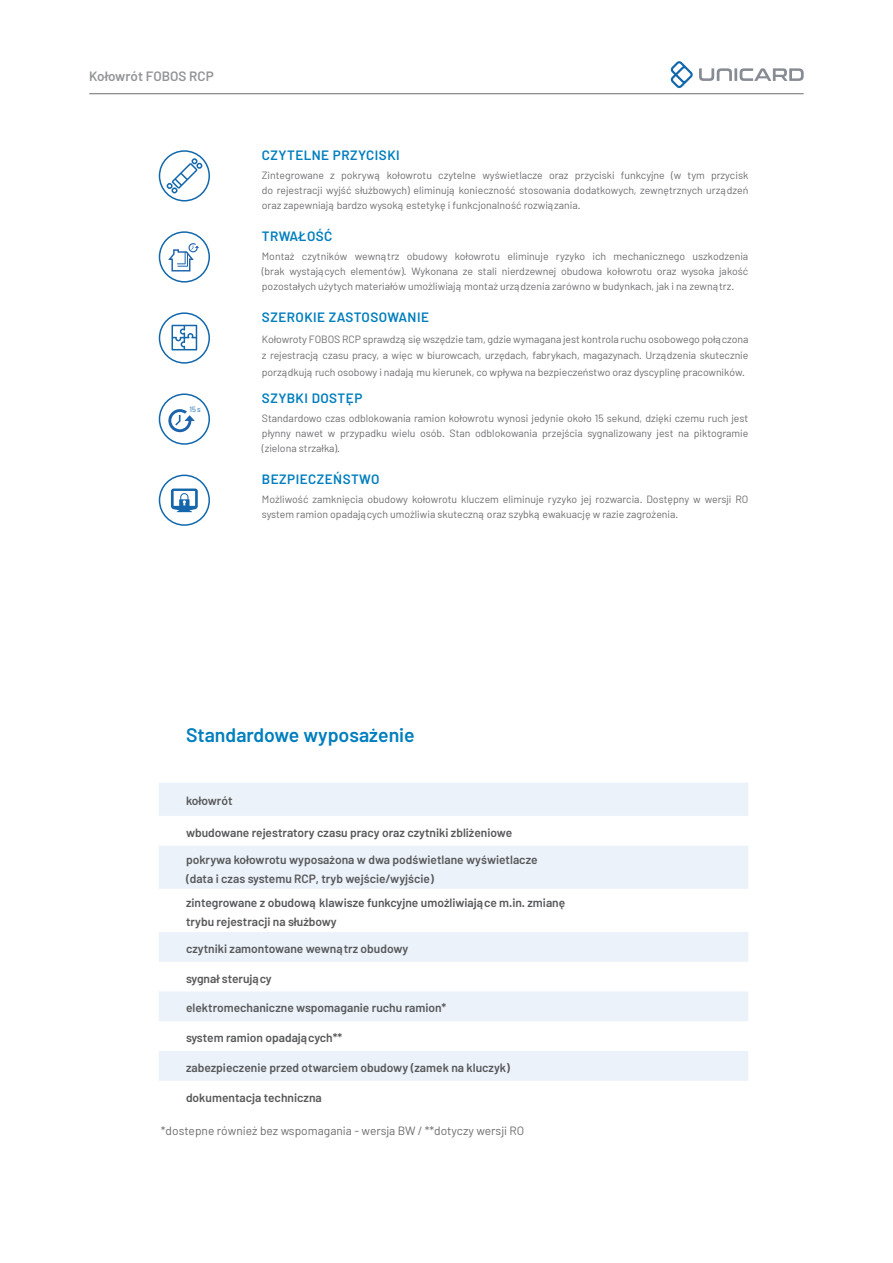
<style>
.page{position:relative;width:893px;height:1263px;background:#fff}
.page>*{position:absolute;margin:0;border:0;box-sizing:border-box;transform-origin:0 0}
.basic_opis{font:600 19.5px "Barlow";color:#007ebe}
.naglówek_opis{font:600 13.5px "Barlow";letter-spacing:.035em;color:#007ebe}
.t1{font:600 13.5px "Barlow";color:#939598}
.tabela_pogrubiony{font:600 12px "Barlow";color:#57585a}
.basic_opis-2{font:12px "Barlow";color:#6c6d70}
.basic_opis-3{font:10.5px/15px "Barlow";color:#6c6d70;text-align:justify}
.t2{font:7.5px "Barlow";color:#1567ac}
</style>
<div class="page">
<svg style="left:699px;top:68px;width:105px;height:13px"></svg>
<svg style="left:671px;top:61px;width:22px;height:27px"></svg>
<hr style="left:89px;top:93px;width:715px;height:1px;background:#6c6d70">
<div style="left:159px;top:150px;width:51px;height:51px;border:2px solid #1167ac;border-radius:50%"></div>
<svg style="left:167px;top:158px;width:35px;height:35px"></svg>
<div style="left:159px;top:312px;width:51px;height:52px;border:2px solid #1167ac;border-radius:50%"></div>
<svg style="left:171px;top:325px;width:26px;height:25px"></svg>
<div style="left:159px;top:393px;width:51px;height:52px;border:2px solid #1167ac;border-radius:50%"></div>
<svg style="left:168px;top:409px;width:27px;height:23px"></svg>
<div style="left:159px;top:475px;width:51px;height:51px;border:2px solid #1167ac;border-radius:50%"></div>
<svg style="left:171px;top:488px;width:27px;height:24px"></svg>
<div style="left:159px;top:231px;width:51px;height:52px;border:2px solid #1167ac;border-radius:50%"></div>
<svg style="left:168px;top:243px;width:31px;height:29px"></svg>
<svg style="left:159px;top:783px;width:589px;height:298px;fill:#ebf2f9"></svg>
<p class="t1" style="left:89px;top:68px;width:126px">Kołowrót FOBOS RCP</p>
<p class="t2" style="left:190px;top:405px;width:13px">15 s</p>
<p class="naglówek_opis" style="left:262px;top:146px;width:139px">CZYTELNE PRZYCISKI</p>
<p class="basic_opis-3" style="left:262px;top:167px;width:488px">Zintegrowane z pokrywą kołowrotu czytelne wyświetlacze oraz przyciski funkcyjne (w tym przycisk do rejestracji wyjść służbowych) eliminują konieczność stosowania dodatkowych, zewnętrznych urządzeń oraz zapewniają bardzo wysoką estetykę i funkcjonalność rozwiązania.</p>
<p class="naglówek_opis" style="left:262px;top:228px;width:72px">TRWAŁOŚĆ</p>
<p class="basic_opis-3" style="left:262px;top:248px;width:488px">Montaż czytników wewnątrz obudowy kołowrotu eliminuje ryzyko ich mechanicznego uszkodzenia (brak wystających elementów). Wykonana ze stali nierdzewnej obudowa kołowrotu oraz wysoka jakość pozostałych użytych materiałów umożliwiają montaż urządzenia zarówno w budynkach, jak i na zewnątrz.</p>
<p class="naglówek_opis" style="left:262px;top:309px;width:169px">SZEROKIE ZASTOSOWANIE</p>
<p class="basic_opis-3" style="left:262px;top:330px;width:488px;line-height:16.5px">Kołowroty FOBOS RCP sprawdzą się wszędzie tam, gdzie wymagana jest kontrola ruchu osobowego połączona z rejestracją czasu pracy, a więc w biurowcach, urzędach, fabrykach, magazynach. Urządzenia skutecznie porządkują ruch osobowy i nadają mu kierunek, co wpływa na bezpieczeństwo oraz dyscyplinę pracowników.</p>
<p class="naglówek_opis" style="left:262px;top:390px;width:102px">SZYBKI DOSTĘP</p>
<p class="basic_opis-3" style="left:262px;top:411px;width:488px">Standardowo czas odblokowania ramion kołowrotu wynosi jedynie około 15 sekund, dzięki czemu ruch jest płynny nawet w przypadku wielu osób. Stan odblokowania przejścia sygnalizowany jest na piktogramie (zielona strzałka).</p>
<p class="naglówek_opis" style="left:262px;top:471px;width:119px">BEZPIECZEŃSTWO</p>
<p class="basic_opis-3" style="left:262px;top:492px;width:488px">Możliwość zamknięcia obudowy kołowrotu kluczem eliminuje ryzyko jej rozwarcia. Dostępny w wersji RO system ramion opadających umożliwia skuteczną oraz szybką ewakuację w razie zagrożenia.</p>
<p class="basic_opis" style="left:186px;top:723px;width:230px">Standardowe wyposażenie</p>
<p class="tabela_pogrubiony" style="left:186px;top:793px;width:48px">kołowrót</p>
<p class="tabela_pogrubiony" style="left:186px;top:825px;width:328px">wbudowane rejestratory czasu pracy oraz czytniki zbliżeniowe</p>
<p class="tabela_pogrubiony" style="left:186px;top:852px;width:353px">pokrywa kołowrotu wyposażona w dwa podświetlane wyświetlacze</p>
<p class="tabela_pogrubiony" style="left:186px;top:871px;width:249px">(data i czas systemu RCP, tryb wejście/wyjście)</p>
<p class="tabela_pogrubiony" style="left:186px;top:895px;width:381px">zintegrowane z obudową klawisze funkcyjne umożliwiające m.in. zmianę</p>
<p class="tabela_pogrubiony" style="left:186px;top:914px;width:152px">trybu rejestracji na służbowy</p>
<p class="tabela_pogrubiony" style="left:186px;top:941px;width:224px">czytniki zamontowane wewnątrz obudowy</p>
<p class="tabela_pogrubiony" style="left:186px;top:971px;width:87px">sygnał sterujący</p>
<p class="tabela_pogrubiony" style="left:186px;top:1000px;width:262px">elektromechaniczne wspomaganie ruchu ramion*</p>
<p class="tabela_pogrubiony" style="left:186px;top:1030px;width:158px">system ramion opadających**</p>
<p class="tabela_pogrubiony" style="left:186px;top:1060px;width:325px">zabezpieczenie przed otwarciem obudowy (zamek na kluczyk)</p>
<p class="tabela_pogrubiony" style="left:186px;top:1090px;width:137px">dokumentacja techniczna</p>
<p class="basic_opis-2" style="left:161px;top:1123px;width:365px">*dostepne również bez wspomagania - wersja BW / **dotyczy wersji RO</p>
</div>
